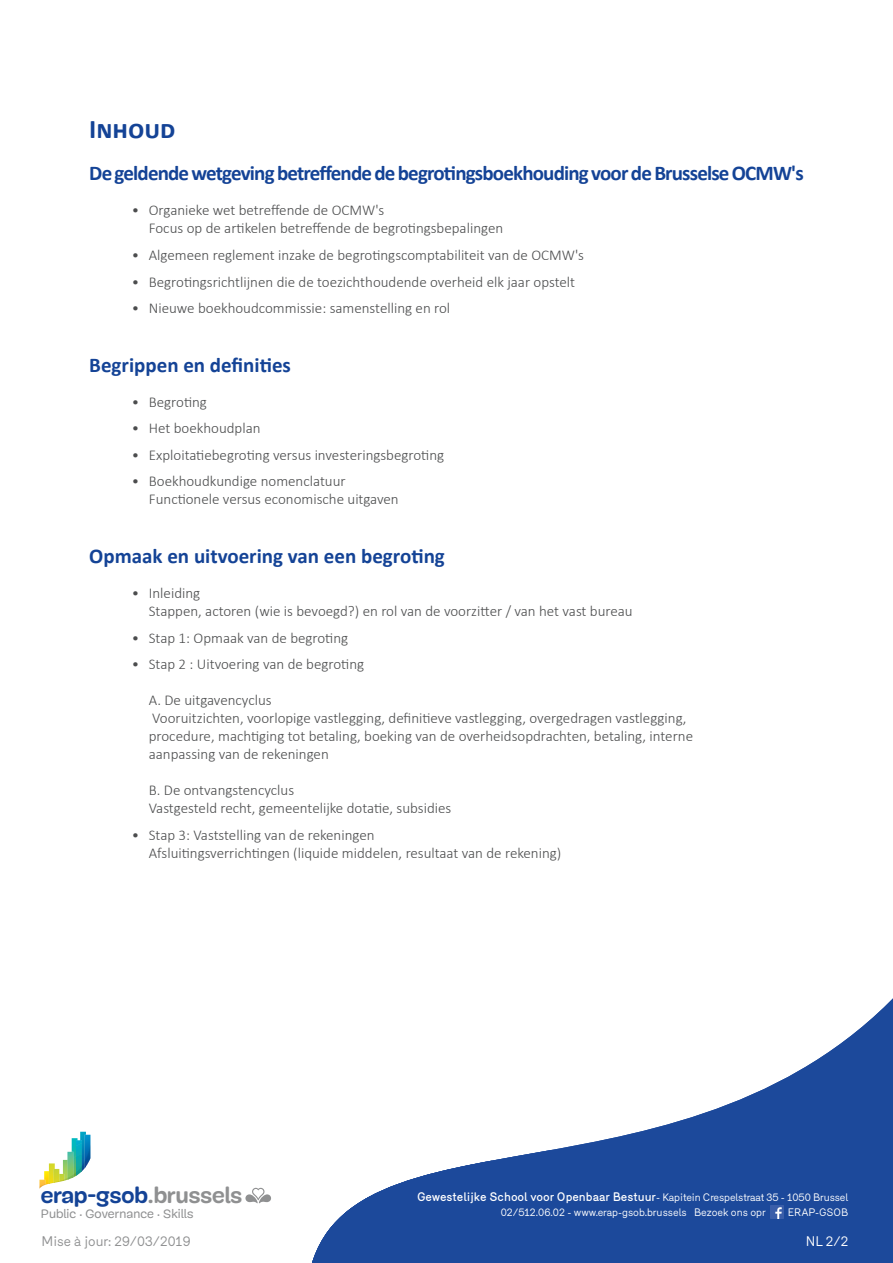
<style>
.page{position:relative;width:893px;height:1263px;background:#fff}
.page>*{position:absolute;margin:0;border:0;box-sizing:border-box;transform-origin:0 0}
.t1{font:700 27px "Calibri";color:#144396}
.t2{font:700 22.8px "Mija";color:#144396}
.t3{font:700 21px "Calibri";letter-spacing:-.04em;color:#144396}
.t4{font:700 21px "Calibri";color:#144396}
.t5{font:300 15px/18px "Calibri";color:#4b4c4d}
.t6{font:13.5px "Merkury";color:#8f9091}
.t7{font:13.5px "Merkury";color:#fff}
.t8{font:12.45px "Mija";color:#8f9091}
.t9{font:500 12px "Merkury";color:#fff}
.t10{font:10.5px "Merkury";color:#fff}
.s1{color:#8f9091}
.s2{font-weight:400;font-size:10.5px}
</style>
<div class="page">
<svg style="left:245px;top:1188px;width:26px;height:15px"></svg>
<svg style="left:39px;top:1132px;width:51px;height:57px"></svg>
<svg style="left:389px;top:998px;width:504px;height:265px;fill:#1c499b"></svg>
<svg style="left:451px;top:1150px;width:20px;height:68px"></svg>
<svg style="left:466px;top:1150px;width:26px;height:31px"></svg>
<svg style="left:425px;top:1150px;width:26px;height:102px;fill:#1c499b"></svg>
<svg style="left:370px;top:1189px;width:19px;height:74px"></svg>
<svg style="left:332px;top:1213px;width:12px;height:50px"></svg>
<svg style="left:312px;top:1226px;width:20px;height:37px"></svg>
<svg style="left:344px;top:1196px;width:26px;height:67px;background:#365ea6"></svg>
<svg style="left:384px;top:1150px;width:21px;height:56px"></svg>
<svg style="left:405px;top:1150px;width:26px;height:78px;fill:#1c499b"></svg>
<svg style="left:770px;top:1205px;width:13px;height:13px"></svg>
<h1 class="t1" style="left:89px;top:110px;width:88px">Inhoud</h1>
<h3 class="t3" style="left:89px;top:159px;width:716px">De geldende wetgeving betreffende de begrotingsboekhouding voor de Brusselse OCMW's</h3>
<p class="t5" style="left:149px;top:201px;width:356px;text-indent:-17px">• Organieke wet betreffende de OCMW's<br>Focus op de artikelen betreffende de begrotingsbepalingen</p>
<p class="t5" style="left:132px;top:246px;width:454px">• Algemeen reglement inzake de begrotingscomptabiliteit van de OCMW's</p>
<p class="t5" style="left:132px;top:272px;width:445px">• Begrotingsrichtlijnen die de toezichthoudende overheid elk jaar opstelt</p>
<p class="t5" style="left:132px;top:299px;width:320px">• Nieuwe boekhoudcommissie: samenstelling en rol</p>
<h3 class="t4" style="left:89px;top:350px;width:203px">Begrippen en definities</h3>
<p class="t5" style="left:132px;top:393px;width:77px">• Begroting</p>
<p class="t5" style="left:132px;top:419px;width:130px">• Het boekhoudplan</p>
<p class="t5" style="left:132px;top:446px;width:314px">• Exploitatiebegroting versus investeringsbegroting</p>
<p class="t5" style="left:149px;top:472px;width:251px;text-indent:-17px">• Boekhoudkundige nomenclatuur<br>Functionele versus economische uitgaven</p>
<h3 class="t4" style="left:89px;top:541px;width:357px">Opmaak en uitvoering van een begroting</h3>
<p class="t5" style="left:149px;top:584px;width:485px;text-indent:-17px">• Inleiding<br>Stappen, actoren (wie is bevoegd?) en rol van de voorzitter / van het vast bureau</p>
<p class="t5" style="left:132px;top:629px;width:218px">• Stap 1: Opmaak van de begroting</p>
<p class="t5" style="left:132px;top:655px;width:234px">• Stap 2 : Uitvoering van de begroting</p>
<p class="t5" style="left:149px;top:691px;width:546px">A. De uitgavencyclus<br>Vooruitzichten, voorlopige vastlegging, definitieve vastlegging, overgedragen vastlegging, procedure, machtiging tot betaling, boeking van de overheidsopdrachten, betaling, interne aanpassing van de rekeningen</p>
<p class="t5" style="left:149px;top:781px;width:304px">B. De ontvangstencyclus<br>Vastgesteld recht, gemeentelijke dotatie, subsidies</p>
<p class="t5" style="left:149px;top:826px;width:414px;text-indent:-17px">• Stap 3: Vaststelling van de rekeningen<br>Afsluitingsverrichtingen (liquide middelen, resultaat van de rekening)</p>
<h2 class="t2" style="left:41px;top:1183px;width:203px">erap-gsob<span class="s1">.brussels</span></h2>
<p class="t8" style="left:41px;top:1207px;width:154px">Public . Governance . Skills</p>
<p class="t6" style="left:41px;top:1231px;width:151px">Mise à jour: 29/03/2019</p>
<p class="t9" style="left:417px;top:1188px;width:433px">Gewestelijke School voor Openbaar Bestuur<span class="s2">- Kapitein Crespelstraat 35 - 1050 Brussel</span></p>
<p class="t10" style="left:501px;top:1204px;width:267px">02/512.06.02 - www.erap-gsob.brussels Bezoek ons opr</p>
<p class="t10" style="left:788px;top:1204px;width:62px">ERAP-GSOB</p>
<p class="t7" style="left:806px;top:1232px;width:44px">NL 2/2</p>
</div>
